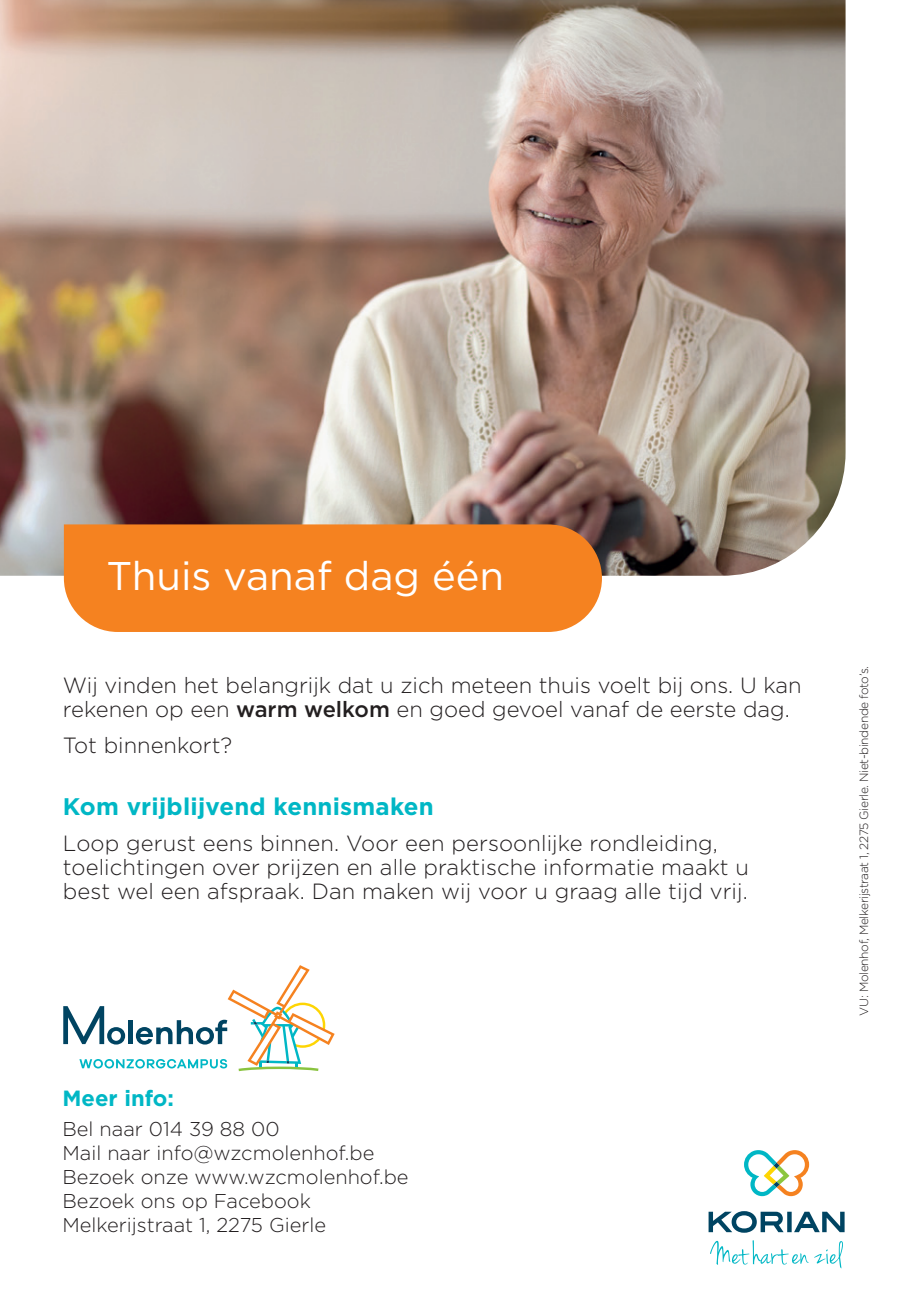
<style>
.page{position:relative;width:908px;height:1304px;background:#fff}
.page>*{position:absolute;margin:0;border:0;box-sizing:border-box;transform-origin:0 0}
.t1{font:40px "Gotham";color:#fff}
.t2{font:700 24px "Gotham";letter-spacing:.01em;color:#00b7c5}
.t3{font:300 22px/24px "Gotham";letter-spacing:.005em;color:#231f20}
.t4{font:700 22px "Gotham";color:#00b7c5}
.t5{font:300 20px/24px "Gotham";color:#231f20}
.t6{font:300 12px "Gotham";letter-spacing:-.03em;color:#231f20}
.s1{font-weight:500}
</style>
<div class="page">
<img style="left:0;top:0;width:845px;height:576px">
<div style="left:64px;top:524px;width:537px;height:108px;background:#f58220"></div>
<svg style="left:744px;top:1150px;width:64px;height:46px"></svg>
<svg style="left:708px;top:1211px;width:136px;height:22px"></svg>
<svg style="left:710px;top:1240px;width:132px;height:28px"></svg>
<svg style="left:63px;top:965px;width:271px;height:106px"></svg>
<h1 class="t1" style="left:106px;top:550px;width:399px">Thuis vanaf dag één</h1>
<p class="t3" style="left:63px;top:673px;width:739px">Wij vinden het belangrijk dat u zich meteen thuis voelt bij ons. U kan rekenen op een <span class="s1">warm welkom</span> en goed gevoel vanaf de eerste dag.</p>
<p class="t3" style="left:63px;top:733px;width:171px">Tot binnenkort?</p>
<p class="t2" style="left:63px;top:791px;width:372px">Kom vrijblijvend kennismaken</p>
<p class="t3" style="left:63px;top:830px;width:687px">Loop gerust eens binnen. Voor een persoonlijke rondleiding, toelichtingen over prijzen en alle praktische informatie maakt u best wel een afspraak. Dan maken wij voor u graag alle tijd vrij.</p>
<p class="t4" style="left:62px;top:1084px;width:113px">Meer info:</p>
<p class="t5" style="left:62px;top:1116px;width:347px">Bel naar 014 39 88 00<br>Mail naar info@wzcmolenhof.be<br>Bezoek onze www.wzcmolenhof.be<br>Bezoek ons op Facebook<br>Melkerijstraat 1, 2275 Gierle</p>
<p class="t6" style="left:855px;top:1016px;width:351px;rotate:-90deg">VU: Molenhof, Melkerijstraat 1, 2275 Gierle. Niet-bindende foto’s.</p>
</div>
